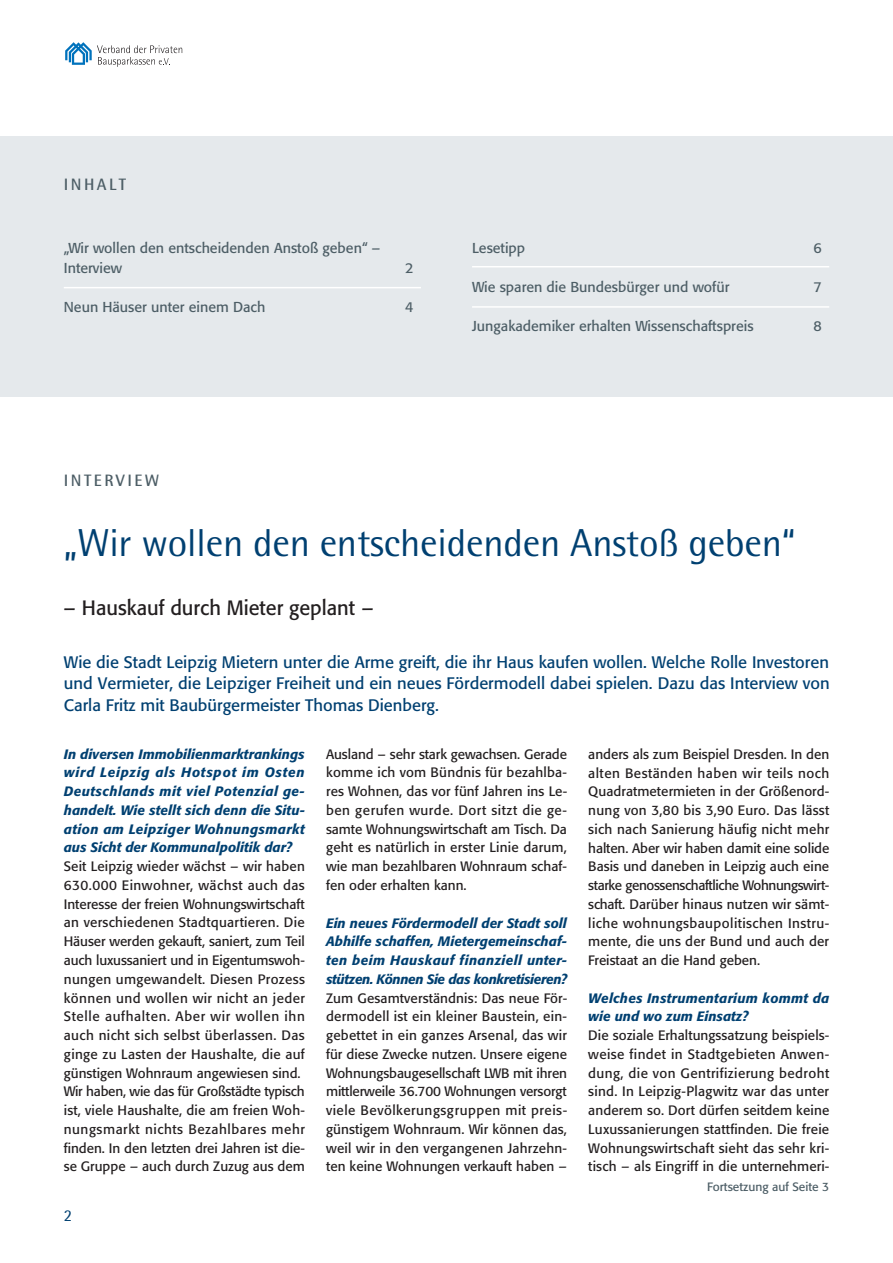
<style>
.page{position:relative;width:893px;height:1263px;background:#fff}
.page>*{position:absolute;margin:0;border:0;box-sizing:border-box;transform-origin:0 0}
.t1{font:39px "Rotis Semi Sans Pro";letter-spacing:-.005em;color:#004071}
.t2{font:20.55px "Formata Std";color:#231f20}
.t3{font:16.5px/21.8px "Formata Std";color:#004071;text-align:justify}
.t4{font:700 16.5px "Rotis Semi Sans Pro";letter-spacing:.15em;color:#4d5e66}
.t5{font:16.5px "Rotis Semi Sans Pro";color:#004071}
.t6{font:14.25px/19.5px "Formata Std";color:#4d5e66}
.t7{font:13.5px/18.8px "Formata Std";letter-spacing:.01em;color:#231f20;text-align:justify}
.t8{font:italic 500 13.5px/18.8px "Formata Std";color:#004071;text-align:justify}
.t9{font:italic 500 13.5px/18.8px "Formata Std";letter-spacing:.02em;color:#004071}
.t10{font:12px "Formata Std";color:#4d5e66}
</style>
<div class="page">
<div style="left:0;top:136px;width:893px;height:261px;background:#e5e9ec"></div>
<svg style="left:65px;top:42px;width:117px;height:25px"></svg>
<hr style="left:64px;top:287px;width:357px;height:1px;background:#fff">
<hr style="left:472px;top:266px;width:357px;height:1px;background:#fff">
<hr style="left:472px;top:306px;width:357px;height:2px;background:#fff">
<p class="t4" style="left:64px;top:174px;width:64px">INHALT</p>
<p class="t6" style="left:64px;top:238px;width:318px">„Wir wollen den entscheidenden Anstoß geben“ –<br>Interview</p>
<p class="t6" style="left:405px;top:258px;width:10px">2</p>
<p class="t6" style="left:64px;top:297px;width:203px">Neun Häuser unter einem Dach</p>
<p class="t6" style="left:405px;top:297px;width:10px">4</p>
<p class="t4" style="left:64px;top:471px;width:97px">INTERVIEW</p>
<p class="t6" style="left:472px;top:238px;width:55px">Lesetipp</p>
<p class="t6" style="left:813px;top:238px;width:10px">6</p>
<p class="t6" style="left:472px;top:277px;width:259px">Wie sparen die Bundesbürger und wofür</p>
<p class="t6" style="left:813px;top:277px;width:10px">7</p>
<p class="t6" style="left:472px;top:316px;width:283px">Jungakademiker erhalten Wissenschaftspreis</p>
<p class="t6" style="left:813px;top:316px;width:10px">8</p>
<h1 class="t1" style="left:64px;top:520px;width:733px">„Wir wollen den entscheidenden Anstoß geben“</h1>
<h2 class="t2" style="left:64px;top:595px;width:311px">– Hauskauf durch Mieter geplant –</h2>
<p class="t3" style="left:64px;top:651px;width:767px">Wie die Stadt Leipzig Mietern unter die Arme greift, die ihr Haus kaufen wollen. Welche Rolle Investoren und Vermieter, die Leipziger Freiheit und ein neues Fördermodell dabei spielen. Dazu das Interview von Carla Fritz mit Baubürgermeister Thomas Dienberg.</p>
<p class="t8" style="left:64px;top:744px;width:243px">In diversen Immobilienmarktrankings wird Leipzig als Hotspot im Osten Deutschlands mit viel Potenzial ge&shy;handelt. Wie stellt sich denn die Situ&shy;ation am Leipziger Wohnungsmarkt aus Sicht der Kommunalpolitik dar?</p>
<p class="t7" style="left:64px;top:857px;width:243px;text-align:left">Seit Leipzig wieder wächst – wir haben 630.000 Einwohner, wächst auch das Interesse der freien Wohnungswirtschaft an verschiedenen Stadtquartieren. Die Häuser werden gekauft, saniert, zum Teil auch luxussaniert und in Eigentumswoh&shy;nungen umgewandelt. Diesen Prozess können und wollen wir nicht an jeder Stelle aufhalten. Aber wir wollen ihn auch nicht sich selbst überlassen. Das ginge zu Lasten der Haushalte, die auf günstigen Wohnraum angewiesen sind.<br>Wir haben, wie das für Großstädte typisch ist, viele Haushalte, die am freien Woh&shy;nungsmarkt nichts Bezahlbares mehr finden. In den letzten drei Jahren ist die&shy;se Gruppe – auch durch Zuzug aus dem</p>
<p class="t7" style="left:326px;top:744px;width:243px">Ausland – sehr stark gewachsen. Gerade komme ich vom Bündnis für bezahlba&shy;res Wohnen, das vor fünf Jahren ins Le&shy;ben gerufen wurde. Dort sitzt die ge&shy;samte Wohnungswirtschaft am Tisch. Da geht es natürlich in erster Linie darum, wie man bezahlbaren Wohnraum schaf&shy;fen oder erhalten kann.</p>
<p class="t8" style="left:326px;top:913px;width:242px">Ein neues Fördermodell der Stadt soll Abhilfe schaffen, Mietergemeinschaf&shy;ten beim Hauskauf finanziell unter&shy;stützen. Können Sie das konkretisieren?</p>
<p class="t7" style="left:326px;top:988px;width:243px">Zum Gesamtverständnis: Das neue För&shy;dermodell ist ein kleiner Baustein, ein&shy;gebettet in ein ganzes Arsenal, das wir für diese Zwecke nutzen. Unsere eigene Wohnungsbaugesellschaft LWB mit ihren mittlerweile 36.700 Wohnungen versorgt viele Bevölkerungsgruppen mit preis&shy;günstigem Wohnraum. Wir können das, weil wir in den vergangenen Jahrzehn&shy;ten keine Wohnungen verkauft haben –</p>
<p class="t7" style="left:588px;top:744px;width:243px">anders als zum Beispiel Dresden. In den alten Beständen haben wir teils noch Quadratmetermieten in der Größenord&shy;nung von 3,80 bis 3,90 Euro. Das lässt sich nach Sanierung häufig nicht mehr halten. Aber wir haben damit eine solide Basis und daneben in Leipzig auch eine starke genossenschaftliche Wohnungswirt&shy;schaft. Darüber hinaus nutzen wir sämt&shy;liche wohnungsbaupolitischen Instru&shy;mente, die uns der Bund und auch der Freistaat an die Hand geben.</p>
<p class="t9" style="left:588px;top:988px;width:242px">Welches Instrumentarium kommt da wie und wo zum Einsatz?</p>
<p class="t7" style="left:588px;top:1026px;width:242px">Die soziale Erhaltungssatzung beispiels&shy;weise findet in Stadtgebieten Anwen&shy;dung, die von Gentrifizierung bedroht sind. In Leipzig-Plagwitz war das unter anderem so. Dort dürfen seitdem keine Luxussanierungen stattfinden. Die freie Wohnungswirtschaft sieht das sehr kri&shy;tisch – als Eingriff in die unternehmeri-</p>
<p class="t5" style="left:64px;top:1206px;width:10px">2</p>
<p class="t10" style="left:707px;top:1180px;width:124px">Fortsetzung auf Seite 3</p>
</div>
